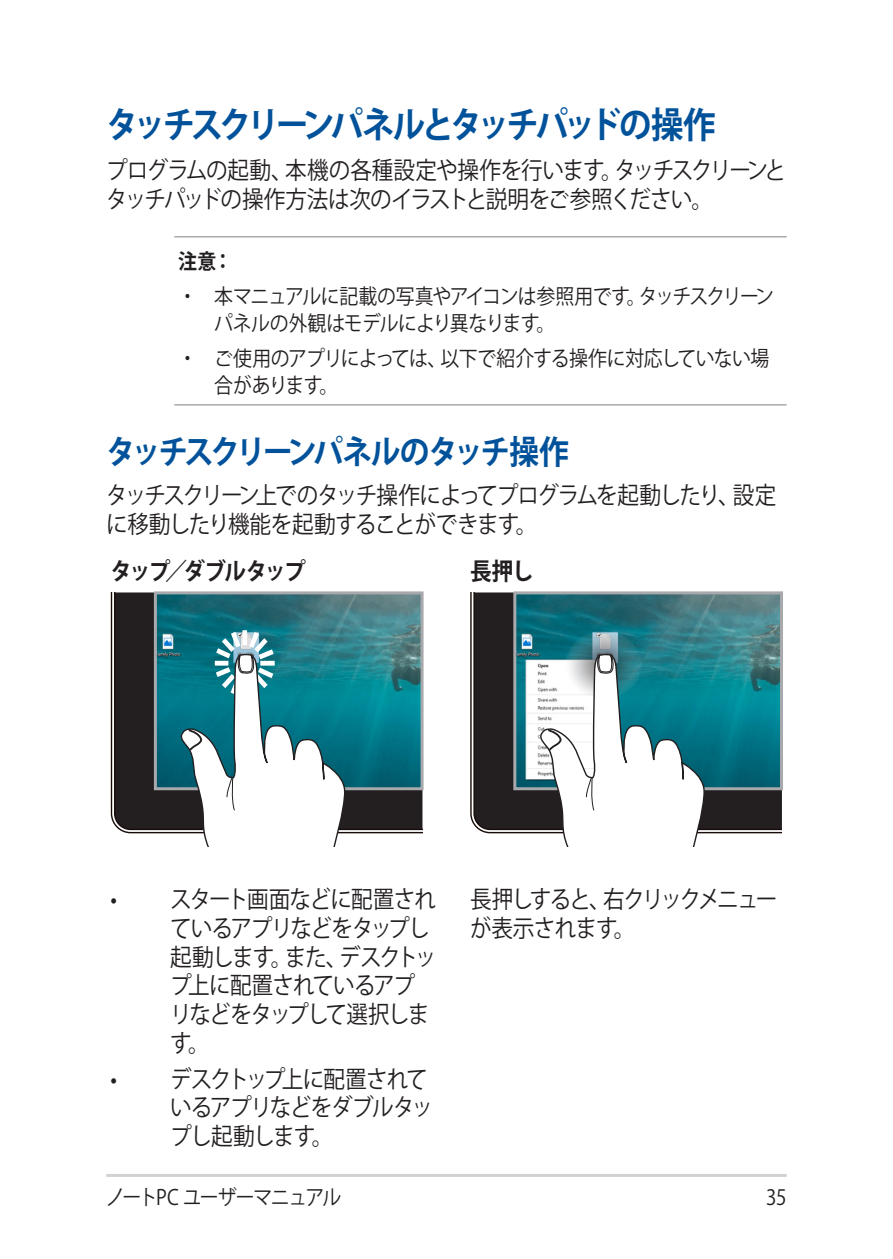
<style>
.page{position:relative;width:893px;height:1259px;background:#fff}
.page>*{position:absolute;margin:0;border:0;box-sizing:border-box;transform-origin:0 0}
.t1{font:700 36px "Koz Go Pr 6 N";letter-spacing:-.115em;color:#01529a;scale:.9 1}
.t2{font:700 33px "Koz Go Pr 6 N";letter-spacing:-.11em;color:#01529a;scale:.9 1}
.t3{font:24px/28.8px "Koz Go Pro";letter-spacing:-.06em;color:#231f20;scale:.9 1}
.t4{font:24px/28.8px "Koz Go Pr 6 N";letter-spacing:-.08em;color:#231f20;scale:.9 1}
.t5{font:700 24px "Koz Go Pro";letter-spacing:-.11em;color:#231f20;scale:.9 1}
.t6{font:700 24px "Koz Go Pro";letter-spacing:-.08em;color:#231f20;scale:.9 1}
.t7{font:21px/27.3px "Koz Go Pro";letter-spacing:-.045em;color:#231f20;scale:.9 1}
.t8{font:21px "Koz Go Pro";letter-spacing:-.075em;color:#231f20;scale:.9 1}
.t9{font:700 21px "Koz Go Pro";color:#231f20;scale:.9 1}
</style>
<div class="page">
<hr style="left:106px;top:1174px;width:681px;height:3px;background:#d1d2d4">
<svg style="left:111px;top:592px;width:311px;height:241px;background:#2d2929"></svg>
<img style="left:158px;top:595px;width:262px;height:191px">
<div style="left:154px;top:591px;width:270px;height:199px;border:3px solid #a8a9ad"></div>
<svg style="left:161px;top:626px;width:185px;height:221px"></svg>
<svg style="left:470px;top:592px;width:312px;height:241px;background:#2e2a2b"></svg>
<img style="left:517px;top:595px;width:262px;height:191px">
<div style="left:513px;top:591px;width:270px;height:199px;border:3px solid #a8a9ad"></div>
<svg style="left:565px;top:631px;width:77px;height:68px"></svg>
<svg style="left:521px;top:649px;width:184px;height:198px"></svg>
<hr style="left:174px;top:236px;width:613px;height:1px;background:#a8a9ad">
<hr style="left:174px;top:404px;width:613px;height:1px;background:#a8a9ad">
<h1 class="t1" style="left:106px;top:105px;width:678px">タッチスクリーンパネルとタッチパッドの操作</h1>
<p class="t3" style="left:106px;top:157px;width:757px">プログラムの起動、本機の各種設定や操作を行います。タッチスクリーンとタッチパッドの操作方法は次のイラストと説明をご参照ください。</p>
<p class="t9" style="left:178px;top:248px;width:62px">注意：</p>
<p class="t7" style="left:214px;top:283px;width:623px;text-indent:-36px">・ 本マニュアルに記載の写真やアイコンは参照用です。タッチスクリーンパネルの外観はモデルにより異なります。</p>
<p class="t7" style="left:214px;top:345px;width:618px;text-indent:-36px">・ ご使用のアプリによっては、以下で紹介する操作に対応していない場合があります。</p>
<h2 class="t2" style="left:106px;top:433px;width:515px">タッチスクリーンパネルのタッチ操作</h2>
<p class="t3" style="left:106px;top:481px;width:746px">タッチスクリーン上でのタッチ操作によってプログラムを起動したり、設定に移動したり機能を起動することができます。</p>
<p class="t5" style="left:111px;top:556px;width:218px">タップ／ダブルタップ</p>
<p class="t6" style="left:470px;top:556px;width:72px">長押し</p>
<p class="t3" style="left:170px;top:885px;width:298px;text-indent:-60px">• スタート画面などに配置されているアプリなどをタップし起動します。また、デスクトップ上に配置されているアプリなどをタップして選択します。</p>
<p class="t3" style="left:170px;top:1065px;width:294px;text-indent:-60px">• デスクトップ上に配置されているアプリなどをダブルタップし起動します。</p>
<p class="t4" style="left:470px;top:885px;width:343px">長押しすると、右クリックメニューが表示されます。</p>
<p class="t8" style="left:106px;top:1183px;width:263px">ノートPC ユーザーマニュアル</p>
<p class="t7" style="left:766px;top:1184px;width:24px">35</p>
</div>
